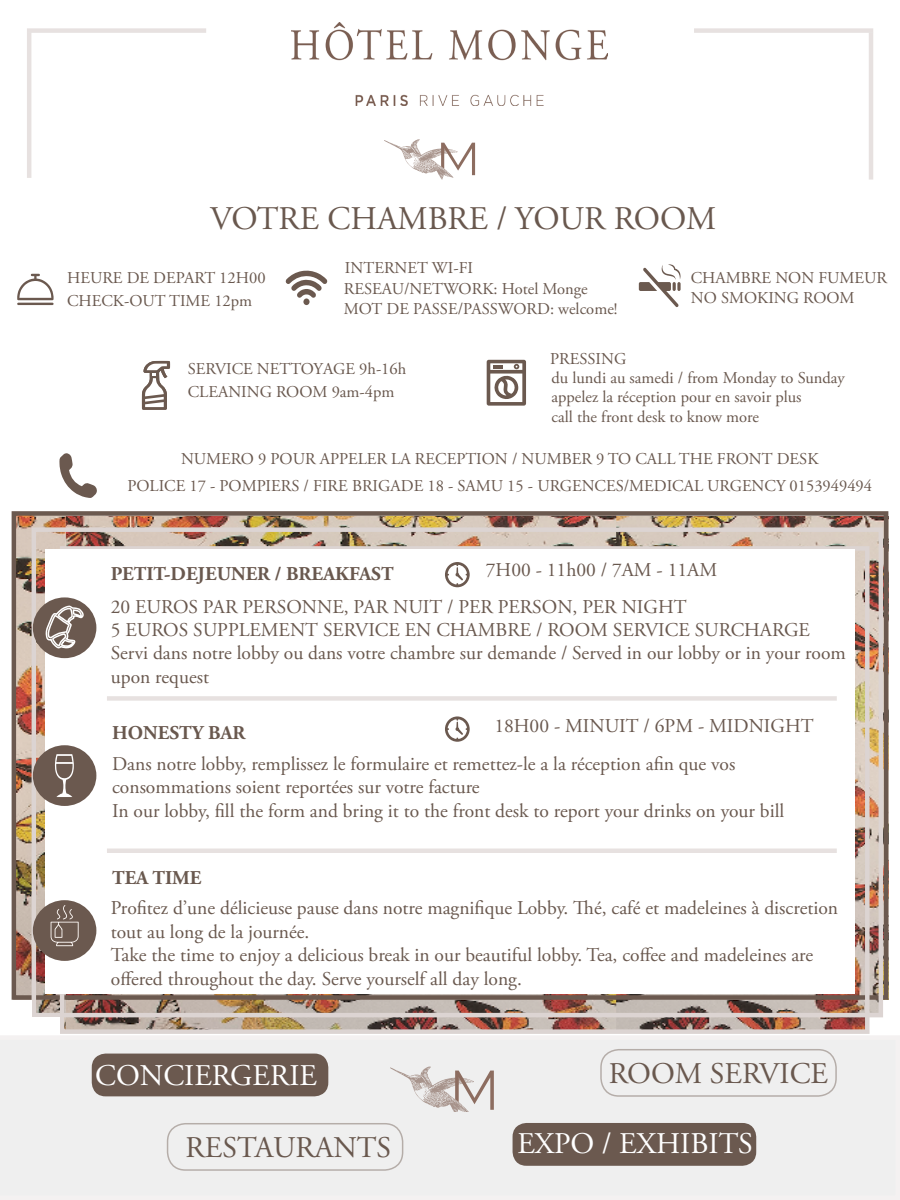
<style>
.page{position:relative;width:900px;height:1200px;background:#fff}
.page>*{position:absolute;margin:0;border:0;box-sizing:border-box;transform-origin:0 0}
.t1{font:33px "Adobe Garamond Pro";color:#69584e}
.t2{font:30px "Adobe Garamond Pro";color:#fff}
.t3{font:30px "Adobe Garamond Pro";color:#69584e}
.t4{font:19.5px/23.4px "Adobe Garamond Pro";color:#69584e}
.t5{font:700 19.5px "Adobe Garamond Pro";color:#69584e}
.t6{font:16.5px/19.8px "Adobe Garamond Pro";color:#69584e}
</style>
<div class="page">
<img style="left:616px;top:516px;width:273px;height:513px">
<img style="left:17px;top:516px;width:599px;height:513px">
<div style="left:870px;top:1017px;width:25px;height:18px;background:#fff"></div>
<div style="left:882px;top:1000px;width:18px;height:18px;background:#fff"></div>
<div style="left:12px;top:511px;width:876px;height:489px;border:4px solid #6b594f"></div>
<div style="left:60px;top:546px;width:810px;height:488px;border:4px solid #dcd4d2"></div>
<div style="left:32px;top:527px;width:851px;height:490px;border:4px solid #dcd4d2"></div>
<div style="left:45px;top:549px;width:810px;height:445px;background:#fff"></div>
<div style="left:7px;top:1000px;width:25px;height:34px;background:#fff"></div>
<div style="left:32px;top:1017px;width:28px;height:17px;background:#fff"></div>
<div style="left:0;top:1036px;width:900px;height:164px;background:#efefef"></div>
<div style="left:167px;top:1123px;width:236px;height:48px;border:2px solid #6b594f;border-radius:18px"></div>
<div style="left:600px;top:1049px;width:237px;height:48px;border:2px solid #6b594f;border-radius:18px"></div>
<div style="left:92px;top:1054px;width:236px;height:42px;background:#6b594f;border-radius:14px"></div>
<div style="left:513px;top:1123px;width:243px;height:43px;background:#6b594f;border-radius:14px"></div>
<svg style="left:639px;top:264px;width:42px;height:43px"></svg>
<svg style="left:142px;top:361px;width:28px;height:49px"></svg>
<svg style="left:487px;top:360px;width:39px;height:46px"></svg>
<svg style="left:286px;top:270px;width:41px;height:35px"></svg>
<div style="left:303px;top:298px;width:7px;height:7px;background:#6b594f;border-radius:50%"></div>
<svg style="left:59px;top:453px;width:38px;height:45px"></svg>
<svg style="left:17px;top:274px;width:37px;height:31px"></svg>
<div style="left:33px;top:745px;width:63px;height:61px;background:#6b594f;border-radius:50%"></div>
<svg style="left:55px;top:754px;width:19px;height:43px"></svg>
<div style="left:33px;top:597px;width:63px;height:61px;background:#6b594f;border-radius:50%"></div>
<svg style="left:44px;top:605px;width:41px;height:89px"></svg>
<div style="left:33px;top:900px;width:63px;height:61px;background:#6b594f;border-radius:50%"></div>
<svg style="left:51px;top:905px;width:28px;height:41px"></svg>
<svg style="left:445px;top:562px;width:25px;height:25px"></svg>
<svg style="left:445px;top:716px;width:25px;height:26px"></svg>
<svg style="left:390px;top:1067px;width:104px;height:45px"></svg>
<svg style="left:384px;top:139px;width:91px;height:41px"></svg>
<img style="left:291px;top:22px;width:316px;height:84px">
<div style="left:107px;top:848px;width:730px;height:5px;background:#e7e1e0"></div>
<div style="left:107px;top:696px;width:730px;height:5px;background:#e7e1e0"></div>
<div style="left:27px;top:28px;width:179px;height:5px;background:#e7e1e0"></div>
<hr style="left:27px;top:33px;width:4px;height:145px;background:#e7e1e0">
<div style="left:694px;top:28px;width:179px;height:5px;background:#e7e1e0"></div>
<hr style="left:869px;top:33px;width:4px;height:147px;background:#e7e1e0">
<h1 class="t1" style="left:210px;top:199px;width:508px">VOTRE CHAMBRE / YOUR ROOM</h1>
<p class="t6" style="left:345px;top:259px;width:130px">INTERNET WI-FI</p>
<p class="t6" style="left:67px;top:267px;width:200px;line-height:23.4px">HEURE DE DEPART 12H00<br>CHECK-OUT TIME 12pm</p>
<p class="t6" style="left:344px;top:280px;width:275px">RESEAU/NETWORK: Hotel Monge<br>MOT DE PASSE/PASSWORD: welcome!</p>
<p class="t6" style="left:691px;top:269px;width:198px">CHAMBRE NON FUMEUR<br>NO SMOKING ROOM</p>
<p class="t6" style="left:188px;top:358px;width:220px;line-height:23.4px">SERVICE NETTOYAGE 9h-16h<br>CLEANING ROOM 9am-4pm</p>
<p class="t6" style="left:550px;top:349px;width:78px">PRESSING</p>
<p class="t6" style="left:551px;top:368px;width:295px">du lundi au samedi / from Monday to Sunday appelez la réception pour en savoir plus<br>call the front desk to know more</p>
<p class="t6" style="left:127px;top:446px;width:746px;line-height:27px;text-align:center">NUMERO 9 POUR APPELER LA RECEPTION / NUMBER 9 TO CALL THE FRONT DESK<br>POLICE 17 - POMPIERS / FIRE BRIGADE 18 - SAMU 15 - URGENCES/MEDICAL URGENCY 0153949494</p>
<p class="t4" style="left:111px;top:552px;width:608px;line-height:36.5px;text-indent:375px">7H00 - 11h00 / 7AM - 11AM<br>20 EUROS PAR PERSONNE, PAR NUIT / PER PERSON, PER NIGHT</p>
<p class="t4" style="left:111px;top:619px;width:736px">5 EUROS SUPPLEMENT SERVICE EN CHAMBRE / ROOM SERVICE SURCHARGE<br>Servi dans notre lobby ou dans votre chambre sur demande / Served in our lobby or in your room upon request</p>
<p class="t4" style="left:112px;top:708px;width:703px;line-height:37.7px;text-indent:382px">18H00 - MINUIT / 6PM - MIDNIGHT<br>Dans notre lobby, remplissez le formulaire et remettez-le a la réception afin que vos</p>
<p class="t4" style="left:112px;top:776px;width:674px">consommations soient reportées sur votre facture<br>In our lobby, fill the form and bring it to the front desk to report your drinks on your bill</p>
<p class="t5" style="left:111px;top:563px;width:284px">PETIT-DEJEUNER / BREAKFAST</p>
<p class="t5" style="left:112px;top:721px;width:135px">HONESTY BAR</p>
<p class="t5" style="left:112px;top:867px;width:91px">TEA TIME</p>
<p class="t4" style="left:111px;top:897px;width:729px">Profitez d’une délicieuse pause dans notre magnifique Lobby. Thé, café et madeleines à discretion tout au long de la journée.<br>Take the time to enjoy a delicious break in our beautiful lobby. Tea, coffee and madeleines are offered throughout the day. Serve yourself all day long.</p>
<h2 class="t2" style="left:95px;top:1058px;width:223px">CONCIERGERIE</h2>
<h2 class="t3" style="left:609px;top:1055px;width:221px">ROOM SERVICE</h2>
<h2 class="t3" style="left:186px;top:1129px;width:207px">RESTAURANTS</h2>
<h2 class="t2" style="left:517px;top:1126px;width:237px">EXPO / EXHIBITS</h2>
</div>
